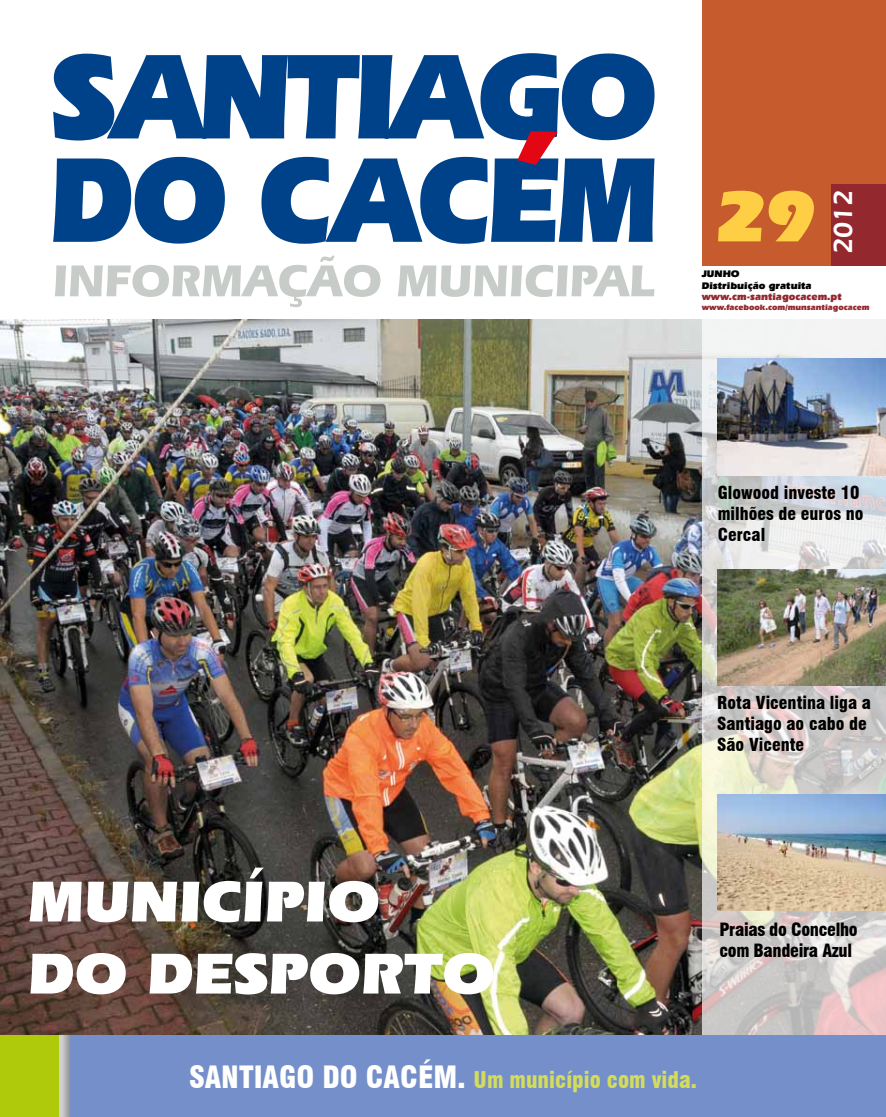
<style>
.page{position:relative;width:886px;height:1117px;background:#fff}
.page>*{position:absolute;margin:0;border:0;box-sizing:border-box;transform-origin:0 0}
.t1{font:900 75px "Eras IT Cby BT";color:#fecf44}
.t2{font:900 60px/72px "Eras IT Cby BT";color:#fff}
.t3{font:600 27.5px "Eras IT Cby BT";color:#fff}
.t4{font:900 condensed 22.5px "Swiss 721 BT";color:#d4dc5c}
.t5{font:900 condensed 17.88px/21.4px "Swiss 721 BT";letter-spacing:-.02em;color:#000}
.t6{font:900 condensed 17.5px/21px "Swiss 721 BT";color:#000}
.t7{font:900 10px/12px "Eras IT Cby BT";color:#000}
.t8{font:900 10px "Eras IT Cby BT";color:#94282f}
.t9{font:900 8.12px "Eras IT Cby BT";color:#94282f}
.s1{font-size:30px;color:#fff}
</style>
<div class="page">
<img style="left:0;top:319px;width:702px;height:716px">
<svg style="left:702px;top:319px;width:184px;height:716px"></svg>
<div style="left:702px;top:0;width:184px;height:266px;background:#c65c2d"></div>
<div style="left:831px;top:184px;width:55px;height:82px;background:#94282f"></div>
<svg style="left:53px;top:53px;width:601px;height:87px;fill:#004289"></svg>
<svg style="left:53px;top:157px;width:601px;height:87px;fill:#004289"></svg>
<svg style="left:517px;top:131px;width:41px;height:34px"></svg>
<div style="left:0;top:1035px;width:71px;height:81px;background:#afca0b"></div>
<svg style="left:59px;top:1035px;width:12px;height:81px"></svg>
<div style="left:71px;top:1035px;width:815px;height:81px;background:#748fc9"></div>
<svg style="left:55px;top:256px;width:599px;height:51px"></svg>
<img style="left:718px;top:358px;width:168px;height:117px">
<img style="left:717px;top:569px;width:169px;height:116px">
<img style="left:717px;top:794px;width:169px;height:116px">
<h1 class="t1" style="left:717px;top:169px;width:101px">29</h1>
<h3 class="t3" style="left:826px;top:254px;width:66px;rotate:-90deg">2012</h3>
<p class="t7" style="left:702px;top:267px;width:111px">JUNHO<br>Distribuição gratuita</p>
<p class="t8" style="left:702px;top:290px;width:142px">www.cm-santiagocacem.pt</p>
<p class="t9" style="left:702px;top:302px;width:169px">www.facebook.com/munsantiagocacem</p>
<p class="t6" style="left:718px;top:482px;width:147px">Glowood investe 10 milhões de euros no<br>Cercal</p>
<p class="t6" style="left:717px;top:692px;width:155px">Rota Vicentina liga a<br>Santiago ao cabo de<br>São Vicente</p>
<h2 class="t2" style="left:28px;top:864px;width:468px">MUNICÍPIO<br>DO DESPORTO</h2>
<p class="t5" style="left:719px;top:918px;width:140px">Praias do Concelho com Bandeira Azul</p>
<p class="t4" style="left:189px;top:1065px;width:509px"><span class="s1">SANTIAGO DO CACÉM.</span> Um município com vida.</p>
</div>
